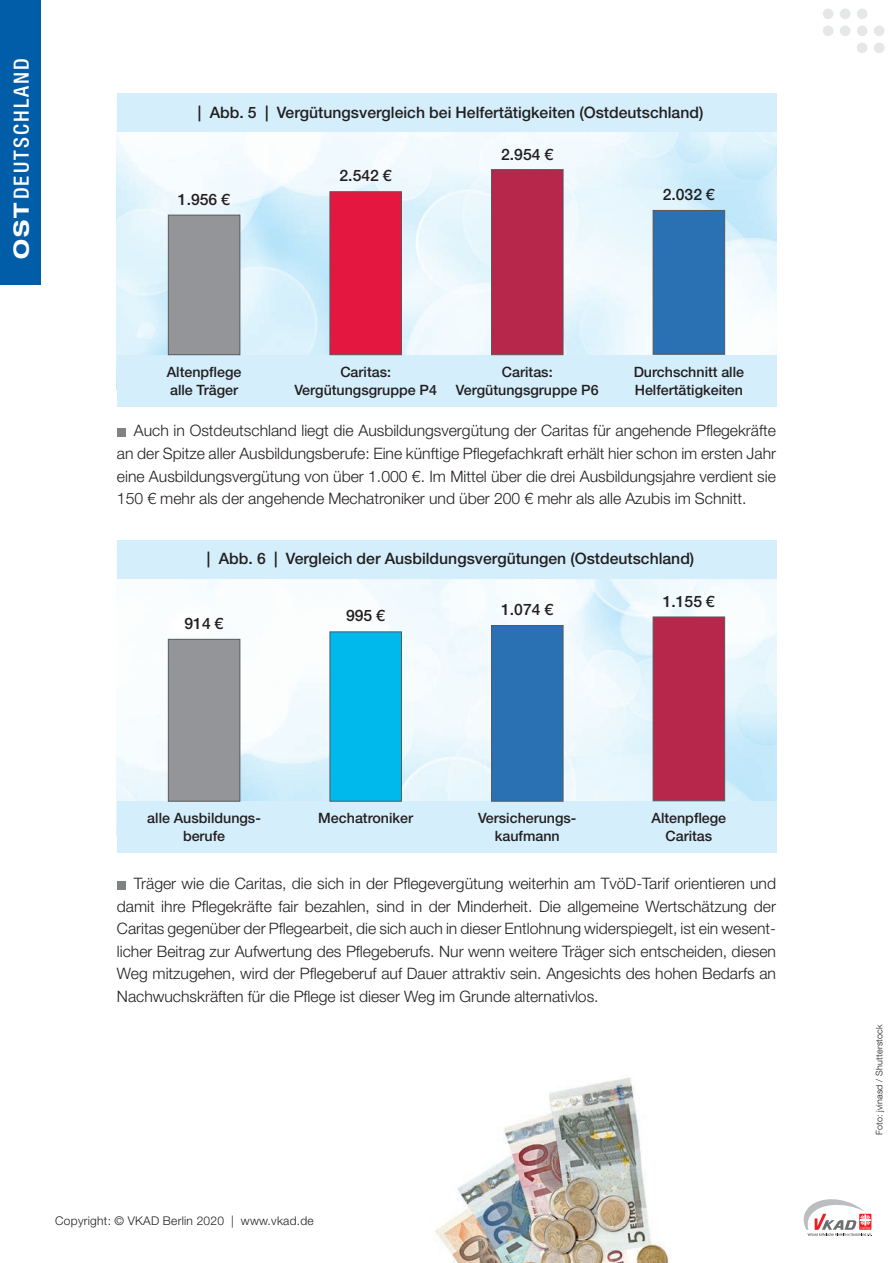
<style>
.page{position:relative;width:893px;height:1263px;background:#fff}
.page>*{position:absolute;margin:0;border:0;box-sizing:border-box;transform-origin:0 0}
.t1{font:500 condensed 21px "Helvetica Neue LT Std";letter-spacing:.1em;color:#fff}
.t2{font:300 15.75px/22.5px "Helvetica Neue LT Std";color:#231f20;text-align:justify}
.t3{font:500 15.75px "Helvetica Neue LT Std";color:#231f20}
.t4{font:500 14.25px/18px "Helvetica Neue LT Std";color:#231f20;text-align:center}
.t5{font:300 12px "Helvetica Neue LT Std";letter-spacing:.02em;color:#231f20}
.t6{font:300 9px "Helvetica Neue LT Com";letter-spacing:.02em;color:#231f20}
.s1{font-weight:700;font-stretch:expanded}
</style>
<div class="page">
<div style="left:840px;top:9px;width:10px;height:10px;background:#e6e7e9;border-radius:50%"></div>
<div style="left:823px;top:9px;width:10px;height:10px;background:#e6e7e9;border-radius:50%"></div>
<div style="left:840px;top:26px;width:10px;height:10px;background:#e6e7e9;border-radius:50%"></div>
<div style="left:823px;top:26px;width:10px;height:10px;background:#e6e7e9;border-radius:50%"></div>
<div style="left:857px;top:9px;width:10px;height:10px;background:#e6e7e9;border-radius:50%"></div>
<div style="left:857px;top:26px;width:10px;height:10px;background:#e6e7e9;border-radius:50%"></div>
<div style="left:857px;top:43px;width:10px;height:10px;background:#e6e7e9;border-radius:50%"></div>
<div style="left:874px;top:26px;width:10px;height:10px;background:#e6e7e9;border-radius:50%"></div>
<div style="left:874px;top:43px;width:10px;height:10px;background:#e6e7e9;border-radius:50%"></div>
<svg style="left:804px;top:1199px;width:68px;height:37px"></svg>
<div style="left:0;top:0;width:40px;height:285px;background:#015da7"></div>
<img style="left:435px;top:1077px;width:234px;height:186px">
<div style="left:117px;top:428px;width:8px;height:8px;background:#808285"></div>
<div style="left:117px;top:881px;width:8px;height:8px;background:#808285"></div>
<img style="left:117px;top:132px;width:659px;height:223px">
<div style="left:117px;top:355px;width:659px;height:51px;background:#d4effb"></div>
<div style="left:168px;top:215px;width:72px;height:140px;background:#939598;border:1px solid #57585a"></div>
<div style="left:330px;top:191px;width:72px;height:164px;background:#e3173f;border:1px solid #57585a"></div>
<div style="left:491px;top:169px;width:72px;height:186px;background:#b6274b;border:1px solid #57585a"></div>
<div style="left:117px;top:94px;width:659px;height:38px;background:#d4effb"></div>
<div style="left:653px;top:210px;width:72px;height:145px;background:#2a71b3;border:1px solid #57585a"></div>
<img style="left:117px;top:578px;width:659px;height:223px">
<div style="left:117px;top:801px;width:659px;height:52px;background:#d4effb"></div>
<div style="left:168px;top:639px;width:72px;height:162px;background:#939598;border:1px solid #57585a"></div>
<div style="left:491px;top:625px;width:72px;height:176px;background:#2a71b3;border:1px solid #57585a"></div>
<div style="left:330px;top:631px;width:72px;height:170px;background:#00b9ec;border:1px solid #57585a"></div>
<div style="left:117px;top:540px;width:659px;height:38px;background:#d4effb"></div>
<div style="left:653px;top:617px;width:72px;height:184px;background:#b6274b;border:1px solid #57585a"></div>
<h1 class="t1" style="left:9px;top:259px;width:203px;rotate:-90deg"><span class="s1">OST</span>DEUTSCHLAND</h1>
<p class="t3" style="left:198px;top:103px;width:507px">| Abb. 5 | Vergütungsvergleich bei Helfertätigkeiten (Ostdeutschland)</p>
<p class="t3" style="left:178px;top:190px;width:54px">1.956 €</p>
<p class="t3" style="left:340px;top:166px;width:54px">2.542 €</p>
<p class="t3" style="left:501px;top:145px;width:54px">2.954 €</p>
<p class="t3" style="left:663px;top:185px;width:54px">2.032 €</p>
<p class="t4" style="left:167px;top:363px;width:76px;text-align:left">Altenpflege alle Träger</p>
<p class="t4" style="left:294px;top:363px;width:144px">Caritas:<br>Vergütungsgruppe P4</p>
<p class="t4" style="left:456px;top:363px;width:144px">Caritas:<br>Vergütungsgruppe P6</p>
<p class="t4" style="left:634px;top:362px;width:112px;text-align:left">Durchschnitt alle<br>Helfertätigkeiten</p>
<p class="t2" style="left:117px;top:419px;width:661px;text-indent:17px">Auch in Ostdeutschland liegt die Ausbildungsvergütung der Caritas für angehende Pflegekräfte an der Spitze aller Ausbildungsberufe: Eine künftige Pflegefachkraft erhält hier schon im ersten Jahr eine Ausbildungsvergütung von über 1.000 €. Im Mittel über die drei Ausbildungsjahre verdient sie 150 € mehr als der angehende Mechatroniker und über 200 € mehr als alle Azubis im Schnitt.</p>
<p class="t3" style="left:207px;top:549px;width:489px">| Abb. 6 | Vergleich der Ausbildungsvergütungen (Ostdeutschland)</p>
<p class="t3" style="left:663px;top:592px;width:54px">1.155 €</p>
<p class="t3" style="left:501px;top:600px;width:54px">1.074 €</p>
<p class="t3" style="left:346px;top:606px;width:41px">995 €</p>
<p class="t3" style="left:185px;top:614px;width:41px">914 €</p>
<p class="t4" style="left:147px;top:809px;width:115px">alle Ausbildungs&shy;berufe</p>
<p class="t4" style="left:318px;top:809px;width:96px">Mechatroniker</p>
<p class="t4" style="left:478px;top:809px;width:99px">Versicherungs&shy;kaufmann</p>
<p class="t4" style="left:651px;top:809px;width:76px">Altenpflege<br>Caritas</p>
<p class="t2" style="left:117px;top:872px;width:661px;text-indent:17px">Träger wie die Caritas, die sich in der Pflegevergütung weiterhin am TvöD-Tarif orientieren und damit ihre Pflegekräfte fair bezahlen, sind in der Minderheit. Die allgemeine Wertschätzung der Caritas gegenüber der Pflegearbeit, die sich auch in dieser Entlohnung widerspiegelt, ist ein wesent&shy;licher Beitrag zur Aufwertung des Pflegeberufs. Nur wenn weitere Träger sich entscheiden, diesen Weg mitzugehen, wird der Pflegeberuf auf Dauer attraktiv sein. Angesichts des hohen Bedarfs an Nachwuchskräften für die Pflege ist dieser Weg im Grunde alternativlos.</p>
<p class="t5" style="left:55px;top:1213px;width:260px">Copyright: © VKAD Berlin 2020 | www.vkad.de</p>
<p class="t6" style="left:874px;top:1135px;width:112px;rotate:-90deg">Foto: jvinasd / Shutterstock</p>
</div>
